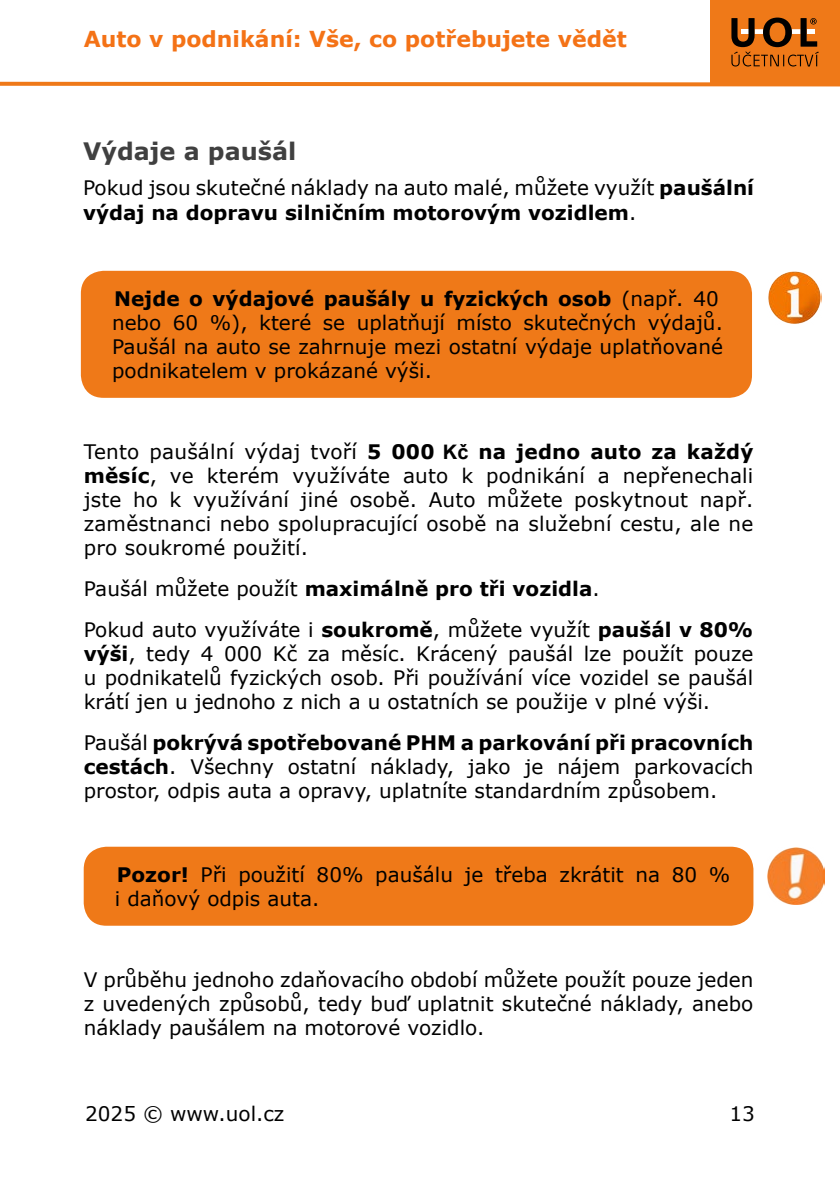
<style>
.page{position:relative;width:840px;height:1191px;background:#fff}
.page>*{position:absolute;margin:0;border:0;box-sizing:border-box;transform-origin:0 0}
.Nadpis_2{font:700 24px "Verdana";color:#404040}
.t1{font:700 22px "Verdana";color:#f47216}
.Odstavec_3mm{font:20px/24px "Verdana";color:#000;text-align:justify}
.Odstavec_0{font:20px/24px "Verdana";color:#000}
.Odstavec_3mm-2{font:700 20px "Verdana";color:#000}
.s1{font-weight:700}
.s2{font-family:"Arial";font-weight:700}
.s3{font-weight:400}
</style>
<div class="page">
<div style="left:710px;top:0;width:129px;height:84px;background:#ef7918"></div>
<svg style="left:0;top:81px;width:839px;height:6px"></svg>
<svg style="left:731px;top:18px;width:87px;height:48px"></svg>
<div style="left:81px;top:271px;width:670px;height:127px;background:#ef7918;border-radius:23px"></div>
<img style="left:768px;top:271px;width:53px;height:53px">
<div style="left:84px;top:846px;width:669px;height:79px;background:#ef7918;border-radius:23px"></div>
<img style="left:767px;top:848px;width:56px;height:56px">
<p class="t1" style="left:84px;top:24px;width:544px">Auto v podnikání: Vše, co potřebujete vědět</p>
<p class="Nadpis_2" style="left:83px;top:134px;width:215px">Výdaje a paušál</p>
<p class="Odstavec_0" style="left:83px;top:176px;width:672px">Pokud jsou skutečné náklady na auto malé, můžete využít <span class="s1">paušální výdaj na dopravu silničním motorovým vozidlem</span>.</p>
<p class="Odstavec_3mm" style="left:112px;top:286px;width:612px;text-align:left"><span class="s1">Nejde o výdajové paušály u fyzických osob</span> (např. 40 nebo 60 %), které se uplatňují místo skutečných výdajů.<br>Paušál na auto se zahrnuje mezi ostatní výdaje uplatňované podnikatelem v prokázané výši.</p>
<p class="Odstavec_3mm" style="left:84px;top:439px;width:671px">Tento paušální výdaj tvoří <span class="s1">5 000</span> <span class="s2">Kč</span> <span class="s1">na jedno auto za každý měsíc</span>, ve kterém využíváte auto k podnikání a nepřenechali jste ho k využívání jiné osobě. Auto můžete poskytnout např. zaměstnanci nebo spolupracující osobě na služební cestu, ale ne pro soukromé použití.</p>
<p class="Odstavec_3mm-2" style="left:84px;top:574px;width:517px"><span class="s3">Paušál můžete použít</span> maximálně pro tři vozidla<span class="s3">.</span></p>
<p class="Odstavec_3mm" style="left:84px;top:617px;width:670px">Pokud auto využíváte i <span class="s1">soukromě</span>, můžete využít <span class="s1">paušál v 80% výši</span>, tedy 4 000 Kč za měsíc. Krácený paušál lze použít pouze u podnikatelů fyzických osob. Při používání více vozidel se paušál krátí jen u jednoho z nich a u ostatních se použije v plné výši.</p>
<p class="Odstavec_3mm" style="left:84px;top:730px;width:670px">Paušál <span class="s1">pokrývá spotřebované PHM a parkování při pracovních cestách</span>. Všechny ostatní náklady, jako je nájem parkovacích prostor, odpis auta a opravy, uplatníte standardním způsobem.</p>
<p class="Odstavec_3mm" style="left:115px;top:862px;width:616px"><span class="s1">Pozor!</span> Při použití 80% paušálu je třeba zkrátit na 80 % i daňový odpis auta.</p>
<p class="Odstavec_0" style="left:84px;top:967px;width:671px;text-align:justify">V průběhu jednoho zdaňovacího období můžete použít pouze jeden z uvedených způsobů, tedy buď uplatnit skutečné náklady, anebo náklady paušálem na motorové vozidlo.</p>
<p class="Odstavec_3mm" style="left:85px;top:1101px;width:201px">2025 © www.uol.cz</p>
<p class="Odstavec_3mm" style="left:729px;top:1101px;width:27px">13</p>
</div>
